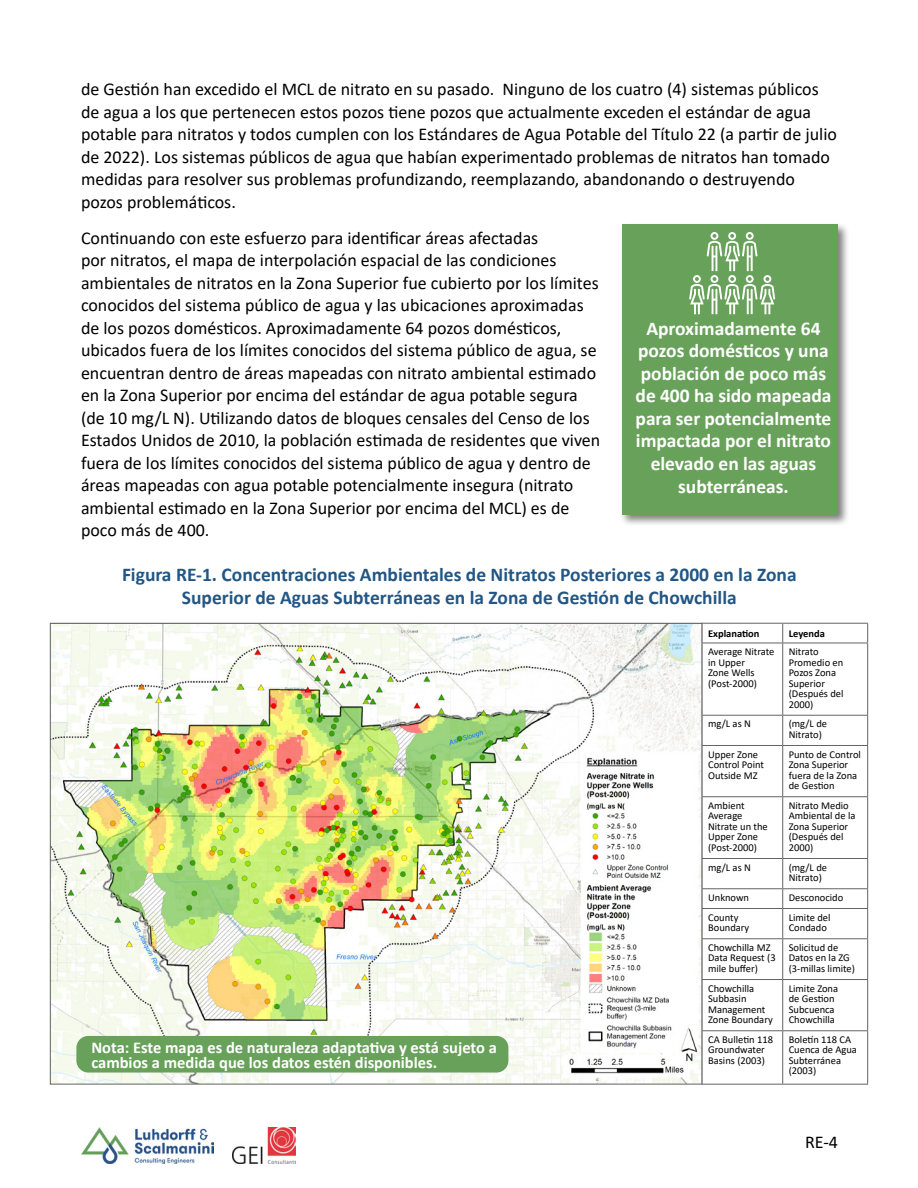
<style>
.page{position:relative;width:918px;height:1188px;background:#fff}
.page>*{position:absolute;margin:0;border:0;box-sizing:border-box;transform-origin:0 0}
.t1{font:700 19.5px/22.5px "Calibri";color:#fff;text-align:center}
.t2{font:700 19.5px/22.5px "Calibri";color:#225685;text-align:center}
.t3{font:18px/22.5px "Calibri";color:#000}
.t4{font:700 16.5px/15px "Calibri";color:#fff}
.t5{font:10.5px/10.5px "Calibri";color:#000}
.t6{font:700 10.5px "Calibri";color:#000}
</style>
<div class="page">
<img style="left:81px;top:1128px;width:132px;height:35px">
<img style="left:232px;top:1128px;width:63px;height:35px">
<div style="left:619px;top:222px;width:231px;height:305px;background:#000;opacity:.5"></div>
<div style="left:622px;top:225px;width:216px;height:290px;background:#68a15a"></div>
<svg style="left:689px;top:232px;width:86px;height:82px"></svg>
<svg style="left:50px;top:623px;width:652px;height:462px"></svg>
<svg style="left:703px;top:624px;width:164px;height:460px"></svg>
<hr style="left:702px;top:623px;width:81px;height:1px;background:#636466">
<svg style="left:702px;top:624px;width:1px;height:19px"></svg>
<hr style="left:783px;top:623px;width:85px;height:1px;background:#636466">
<svg style="left:782px;top:624px;width:1px;height:19px"></svg>
<svg style="left:867px;top:624px;width:1px;height:19px"></svg>
<hr style="left:702px;top:643px;width:81px;height:1px;background:#636466">
<hr style="left:702px;top:643px;width:1px;height:72px;background:#636466">
<hr style="left:783px;top:643px;width:85px;height:1px;background:#636466">
<hr style="left:782px;top:643px;width:1px;height:72px;background:#636466">
<hr style="left:867px;top:643px;width:1px;height:72px;background:#636466">
<hr style="left:702px;top:715px;width:81px;height:1px;background:#636466">
<svg style="left:702px;top:716px;width:1px;height:29px"></svg>
<hr style="left:783px;top:715px;width:85px;height:1px;background:#636466">
<svg style="left:782px;top:716px;width:1px;height:29px"></svg>
<svg style="left:867px;top:716px;width:1px;height:29px"></svg>
<hr style="left:702px;top:745px;width:81px;height:1px;background:#636466">
<hr style="left:702px;top:746px;width:1px;height:50px;background:#636466">
<hr style="left:783px;top:745px;width:85px;height:1px;background:#636466">
<hr style="left:782px;top:746px;width:1px;height:50px;background:#636466">
<hr style="left:867px;top:746px;width:1px;height:50px;background:#636466">
<hr style="left:702px;top:796px;width:81px;height:1px;background:#636466">
<hr style="left:702px;top:797px;width:1px;height:61px;background:#636466">
<hr style="left:783px;top:796px;width:85px;height:1px;background:#636466">
<hr style="left:782px;top:797px;width:1px;height:61px;background:#636466">
<hr style="left:867px;top:797px;width:1px;height:61px;background:#636466">
<hr style="left:702px;top:858px;width:81px;height:1px;background:#636466">
<hr style="left:783px;top:858px;width:85px;height:1px;background:#636466">
<hr style="left:702px;top:888px;width:81px;height:1px;background:#636466">
<hr style="left:783px;top:888px;width:85px;height:1px;background:#636466">
<hr style="left:702px;top:908px;width:81px;height:1px;background:#636466">
<svg style="left:702px;top:859px;width:1px;height:79px"></svg>
<hr style="left:783px;top:908px;width:85px;height:1px;background:#636466">
<svg style="left:782px;top:859px;width:1px;height:79px"></svg>
<svg style="left:867px;top:859px;width:1px;height:79px"></svg>
<hr style="left:702px;top:938px;width:81px;height:1px;background:#636466">
<hr style="left:702px;top:939px;width:1px;height:40px;background:#636466">
<hr style="left:783px;top:938px;width:85px;height:1px;background:#636466">
<hr style="left:782px;top:939px;width:1px;height:40px;background:#636466">
<hr style="left:867px;top:939px;width:1px;height:40px;background:#636466">
<hr style="left:702px;top:979px;width:81px;height:1px;background:#636466">
<hr style="left:702px;top:980px;width:1px;height:50px;background:#636466">
<hr style="left:783px;top:979px;width:85px;height:1px;background:#636466">
<hr style="left:782px;top:980px;width:1px;height:50px;background:#636466">
<hr style="left:867px;top:980px;width:1px;height:50px;background:#636466">
<hr style="left:702px;top:1030px;width:81px;height:1px;background:#636466">
<hr style="left:702px;top:1031px;width:1px;height:53px;background:#636466">
<hr style="left:783px;top:1030px;width:85px;height:1px;background:#636466">
<hr style="left:782px;top:1031px;width:1px;height:53px;background:#636466">
<hr style="left:867px;top:1031px;width:1px;height:53px;background:#636466">
<hr style="left:702px;top:1084px;width:81px;height:1px;background:#636466">
<hr style="left:783px;top:1084px;width:85px;height:1px;background:#636466">
<div style="left:76px;top:1036px;width:432px;height:37px;background:#68a15a;border-radius:12px"></div>
<p class="t3" style="left:81px;top:78px;width:757px">de Gestión han excedido el MCL de nitrato en su pasado. Ninguno de los cuatro (4) sistemas públicos de agua a los que pertenecen estos pozos tiene pozos que actualmente exceden el estándar de agua potable para nitratos y todos cumplen con los Estándares de Agua Potable del Título 22 (a partir de julio de 2022). Los sistemas públicos de agua que habían experimentado problemas de nitratos han tomado medidas para resolver sus problemas profundizando, reemplazando, abandonando o destruyendo pozos problemáticos.</p>
<p class="t3" style="left:81px;top:226px;width:521px">Continuando con este esfuerzo para identificar áreas afectadas<br>por nitratos, el mapa de interpolación espacial de las condiciones ambientales de nitratos en la Zona Superior fue cubierto por los límites conocidos del sistema público de agua y las ubicaciones aproximadas de los pozos domésticos. Aproximadamente 64 pozos domésticos, ubicados fuera de los límites conocidos del sistema público de agua, se encuentran dentro de áreas mapeadas con nitrato ambiental estimado en la Zona Superior por encima del estándar de agua potable segura (de 10 mg/L N). Utilizando datos de bloques censales del Censo de los Estados Unidos de 2010, la población estimada de residentes que viven fuera de los límites conocidos del sistema público de agua y dentro de áreas mapeadas con agua potable potencialmente insegura (nitrato ambiental estimado en la Zona Superior por encima del MCL) es de poco más de 400.</p>
<p class="t1" style="left:636px;top:317px;width:197px">Aproximadamente 64 pozos domésticos y una población de poco más de 400 ha sido mapeada para ser potencialmente impactada por el nitrato elevado en las aguas subterráneas.</p>
<p class="t2" style="left:122px;top:563px;width:676px">Figura RE-1. Concentraciones Ambientales de Nitratos Posteriores a 2000 en la Zona<br>Superior de Aguas Subterráneas en la Zona de Gestión de Chowchilla</p>
<p class="t6" style="left:708px;top:626px;width:53px">Explanation</p>
<p class="t6" style="left:789px;top:626px;width:38px">Leyenda</p>
<p class="t5" style="left:708px;top:646px;width:68px">Average Nitrate in Upper<br>Zone Wells (Post-2000)</p>
<p class="t5" style="left:789px;top:646px;width:56px">Nitrato<br>Promedio en<br>Pozos Zona<br>Superior (Después del<br>2000)</p>
<p class="t5" style="left:708px;top:718px;width:44px">mg/L as N</p>
<p class="t5" style="left:789px;top:718px;width:40px">(mg/L de<br>Nitrato)</p>
<p class="t5" style="left:708px;top:749px;width:57px">Upper Zone<br>Control Point<br>Outside MZ</p>
<p class="t5" style="left:789px;top:749px;width:74px">Punto de Control<br>Zona Superior fuera de la Zona de Gestion</p>
<p class="t5" style="left:708px;top:800px;width:61px">Ambient<br>Average<br>Nitrate un the<br>Upper Zone (Post-2000)</p>
<p class="t5" style="left:789px;top:800px;width:68px">Nitrato Medio<br>Ambiental de la<br>Zona Superior (Después del<br>2000)</p>
<p class="t5" style="left:708px;top:862px;width:44px">mg/L as N</p>
<p class="t5" style="left:789px;top:862px;width:40px">(mg/L de<br>Nitrato)</p>
<p class="t5" style="left:708px;top:892px;width:43px">Unknown</p>
<p class="t5" style="left:789px;top:892px;width:56px">Desconocido</p>
<p class="t5" style="left:708px;top:912px;width:43px">County<br>Boundary</p>
<p class="t5" style="left:789px;top:912px;width:43px">Limite del<br>Condado</p>
<p class="t5" style="left:708px;top:942px;width:69px">Chowchilla MZ<br>Data Request (3 mile buffer)</p>
<p class="t5" style="left:789px;top:942px;width:68px">Solicitud de<br>Datos en la ZG (3-millas limite)</p>
<p class="t5" style="left:708px;top:983px;width:66px">Chowchilla<br>Subbasin<br>Management<br>Zone Boundary</p>
<p class="t5" style="left:789px;top:983px;width:51px">Limite Zona de Gestion<br>Subcuenca<br>Chowchilla</p>
<p class="t5" style="left:708px;top:1034px;width:66px">CA Bulletin 118<br>Groundwater<br>Basins (2003)</p>
<p class="t5" style="left:789px;top:1034px;width:70px">Boletín 118 CA<br>Cuenca de Agua<br>Subterránea (2003)</p>
<p class="t4" style="left:91px;top:1040px;width:407px">Nota: Este mapa es de naturaleza adaptativa y está sujeto a cambios a medida que los datos estén disponibles.</p>
<p class="t3" style="left:805px;top:1130px;width:34px">RE-4</p>
</div>
